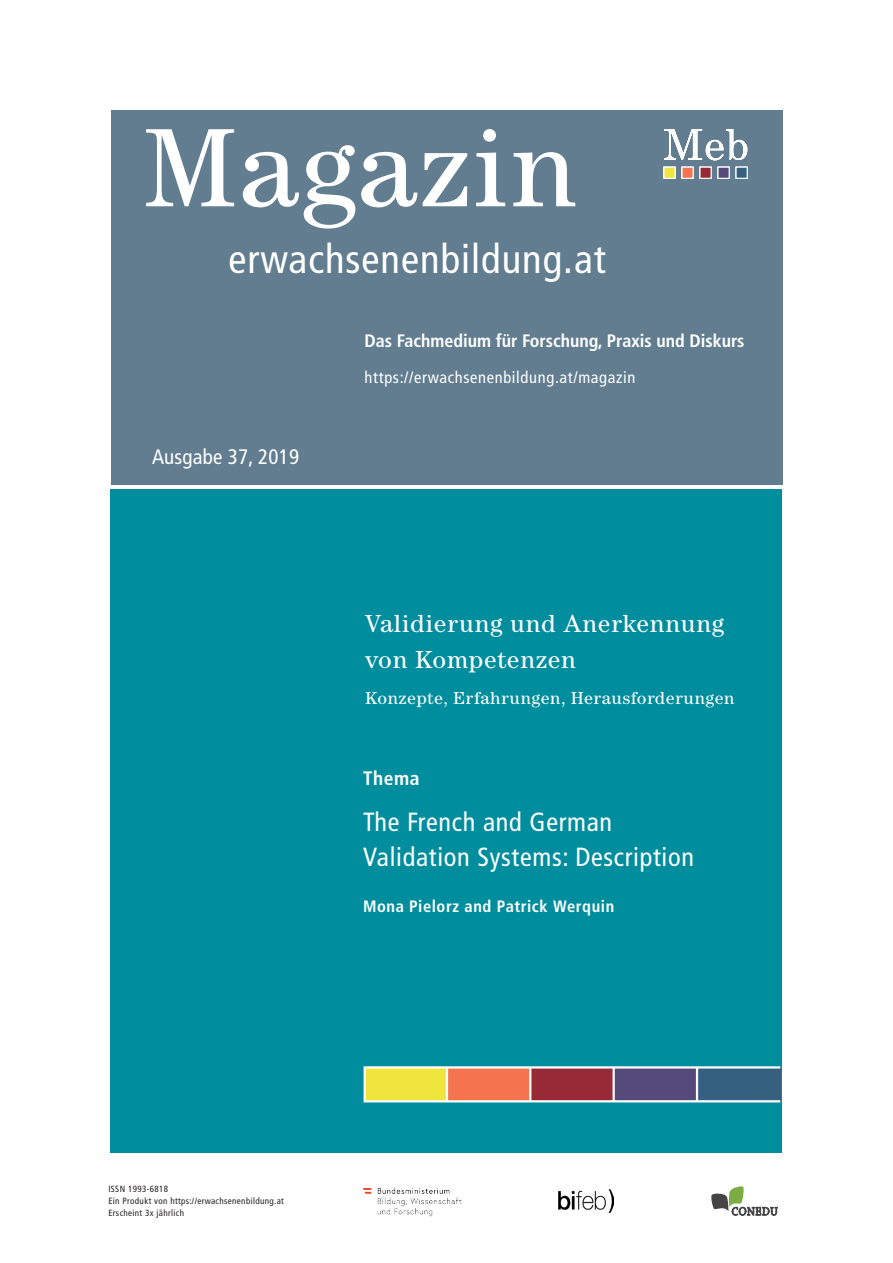
<style>
.page{position:relative;width:893px;height:1263px;background:#fff}
.page>*{position:absolute;margin:0;border:0;box-sizing:border-box;transform-origin:0 0}
.t1{font:condensed 40.5px "Frutiger LT Std";letter-spacing:.025em;color:#fff}
.t2{font:condensed 26.25px/34.5px "Frutiger LT Std";letter-spacing:.025em;color:#fff}
.t3{font:25.5px/36px "Century EF";letter-spacing:.02em;color:#fff}
.t4{font:condensed 21px "Frutiger LT Std";letter-spacing:.01em;color:#fff}
.t5{font:700 condensed 19.5px "Frutiger LT Std";letter-spacing:.03em;color:#fff}
.t6{font:700 condensed 18px "Frutiger LT Std";color:#fff}
.t7{font:18px "Century EF";letter-spacing:.02em;color:#fff}
.t8{font:condensed 16.5px "Frutiger LT Std";letter-spacing:.04em;color:#fff}
.t9{font:700 condensed 16.5px "Frutiger LT Std";letter-spacing:.035em;color:#fff}
.t10{font:condensed 9px/12px "Frutiger LT Std";letter-spacing:.04em;color:#231f20}
</style>
<div class="page">
<div style="left:111px;top:489px;width:671px;height:663px;background:#008e9e"></div>
<div style="left:111px;top:111px;width:671px;height:374px;background:#617d8f"></div>
<div style="left:530px;top:1067px;width:84px;height:34px;background:#972a36"></div>
<div style="left:614px;top:1067px;width:83px;height:34px;background:#544979"></div>
<div style="left:697px;top:1067px;width:83px;height:34px;background:#366080"></div>
<div style="left:365px;top:1067px;width:82px;height:34px;background:#f0e53d"></div>
<div style="left:447px;top:1067px;width:83px;height:34px;background:#f3744f"></div>
<hr style="left:446px;top:1067px;width:2px;height:34px;background:#fff">
<hr style="left:529px;top:1067px;width:2px;height:34px;background:#fff">
<hr style="left:612px;top:1067px;width:3px;height:34px;background:#fff">
<hr style="left:696px;top:1067px;width:2px;height:34px;background:#fff">
<div style="left:364px;top:1066px;width:417px;height:36px;border:2px solid #fff"></div>
<svg style="left:146px;top:129px;width:429px;height:100px"></svg>
<svg style="left:711px;top:1186px;width:67px;height:29px"></svg>
<img style="left:558px;top:1189px;width:56px;height:23px">
<img style="left:363px;top:1187px;width:98px;height:30px">
<div style="left:700px;top:167px;width:11px;height:11px;background:#972a36;border:1px solid #fff"></div>
<div style="left:718px;top:167px;width:11px;height:11px;background:#544979;border:1px solid #fff"></div>
<div style="left:736px;top:167px;width:11px;height:11px;background:#366080;border:1px solid #fff"></div>
<div style="left:664px;top:167px;width:11px;height:11px;background:#f0e53d;border:1px solid #fff"></div>
<div style="left:682px;top:167px;width:11px;height:11px;background:#f3744f;border:1px solid #fff"></div>
<svg style="left:664px;top:129px;width:83px;height:31px"></svg>
<h1 class="t1" style="left:229px;top:235px;width:379px">erwachsenenbildung.at</h1>
<h3 class="t4" style="left:152px;top:444px;width:149px">Ausgabe 37, 2019</h3>
<h3 class="t6" style="left:365px;top:330px;width:381px">Das Fachmedium für Forschung, Praxis und Diskurs</h3>
<h3 class="t8" style="left:365px;top:367px;width:272px">https://erwachsenenbildung.at/magazin</h3>
<h3 class="t3" style="left:365px;top:607px;width:361px">Validierung und Anerkennung von Kompetenzen</h3>
<h3 class="t7" style="left:365px;top:688px;width:371px">Konzepte, Erfahrungen, Herausforderungen</h3>
<h3 class="t5" style="left:363px;top:766px;width:58px">Thema</h3>
<h2 class="t2" style="left:363px;top:805px;width:332px">The French and German<br>Validation Systems: Description</h2>
<h3 class="t9" style="left:363px;top:897px;width:253px">Mona Pielorz and Patrick Werquin</h3>
<p class="t10" style="left:108px;top:1183px;width:177px">ISSN 1993-6818<br>Ein Produkt von https://erwachsenenbildung.at<br>Erscheint 3x jährlich</p>
</div>
